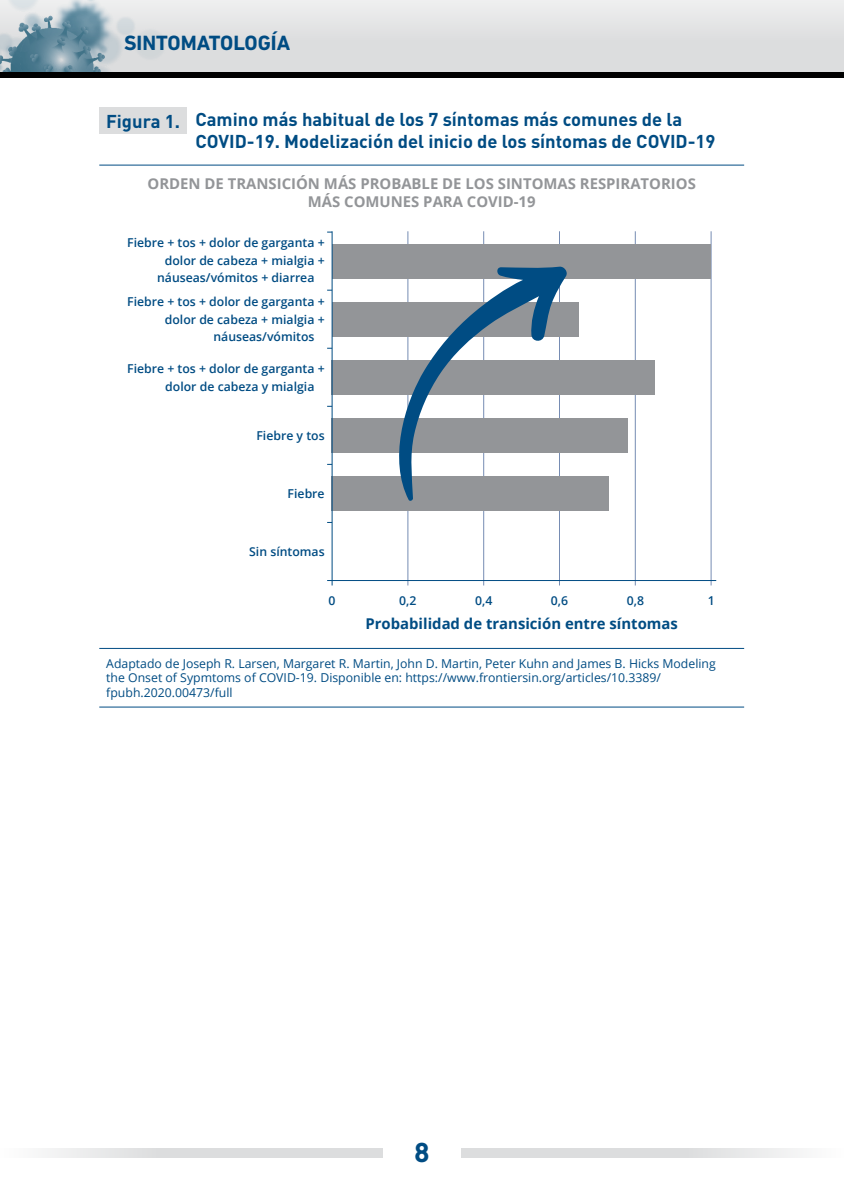
<style>
.page{position:relative;width:844px;height:1191px;background:#fff}
.page>*{position:absolute;margin:0;border:0;box-sizing:border-box;transform-origin:0 0}
.t1{font:700 28px "DIN Next LT Pro";color:#004c83}
.t2{font:700 21px "DIN Next LT Pro";color:#004c83}
.t3{font:700 18.38px/22.1px "DIN";color:#004c83}
.t4{font:700 14.88px/17.5px "Open Sans";color:#939598;text-align:center}
.t5{font:700 14.88px "Open Sans";color:#004c83}
.t6{font:600 12.25px/17.5px "Open Sans";color:#004c83;text-align:right}
.t7{font:12.25px/14.7px "Open Sans";color:#004c83}
.s1{color:#fff}
</style>
<div class="page">
<div style="left:0;top:0;width:843px;height:74px;background:#dcddde"></div>
<img style="left:0;top:0;width:166px;height:72px">
<div style="left:0;top:72px;width:843px;height:5px;background:#000"></div>
<svg style="left:461px;top:1148px;width:339px;height:9px;background:#e0e1e1"></svg>
<svg style="left:45px;top:1148px;width:337px;height:9px;background:#e0e1e1"></svg>
<hr style="left:99px;top:165px;width:645px;height:1px;background:#004c83">
<hr style="left:99px;top:648px;width:645px;height:1px;background:#004c83">
<hr style="left:99px;top:706px;width:645px;height:1px;background:#004c83">
<div style="left:99px;top:107px;width:88px;height:26px;background:#dcddde"></div>
<hr style="left:407px;top:231px;width:1px;height:354px;background:#768cb3">
<hr style="left:483px;top:231px;width:1px;height:354px;background:#768cb3">
<hr style="left:559px;top:231px;width:1px;height:354px;background:#768cb3">
<hr style="left:634px;top:231px;width:1px;height:354px;background:#768cb3">
<hr style="left:710px;top:231px;width:1px;height:354px;background:#768cb3">
<div style="left:331px;top:476px;width:278px;height:35px;background:#939598"></div>
<div style="left:331px;top:418px;width:297px;height:35px;background:#939598"></div>
<div style="left:331px;top:360px;width:323px;height:35px;background:#939598"></div>
<div style="left:331px;top:302px;width:247px;height:35px;background:#939598"></div>
<div style="left:331px;top:244px;width:379px;height:34px;background:#939598"></div>
<hr style="left:331px;top:231px;width:1px;height:354px;background:#004c83">
<hr style="left:327px;top:580px;width:389px;height:1px;background:#004c83">
<svg style="left:388px;top:266px;width:180px;height:235px"></svg>
<h2 class="t2" style="left:124px;top:30px;width:168px">SINTOMATOLOGÍA</h2>
<h3 class="t3" style="left:195px;top:108px;width:521px;text-indent:-89px">Figura 1. Camino más habitual de los 7 síntomas más comunes de la<br>COVID-19. Modelización del inicio de los síntomas de COVID-19</h3>
<p class="t4" style="left:147px;top:175px;width:549px">ORDEN DE TRANSICIÓN MÁS PROBABLE DE LOS SINTOMAS RESPIRATORIOS<br>MÁS COMUNES PARA COVID-19</p>
<p class="t6" style="left:127px;top:234px;width:199px">Fiebre + tos + dolor de garganta + dolor de cabeza + mialgia + náuseas/vómitos + diarrea <span class="s1">+</span></p>
<p class="t6" style="left:127px;top:293px;width:199px">Fiebre + tos + dolor de garganta + dolor de cabeza + mialgia + náuseas/vómitos <span class="s1">+</span></p>
<p class="t6" style="left:127px;top:360px;width:199px">Fiebre + tos + dolor de garganta + dolor de cabeza y mialgia <span class="s1">+</span></p>
<p class="t6" style="left:256px;top:426px;width:70px">Fiebre y tos</p>
<p class="t6" style="left:287px;top:485px;width:38px">Fiebre</p>
<p class="t6" style="left:249px;top:543px;width:77px">Sin síntomas</p>
<p class="t6" style="left:328px;top:591px;width:8px">0</p>
<p class="t6" style="left:399px;top:591px;width:19px">0,2</p>
<p class="t6" style="left:475px;top:591px;width:19px">0,4</p>
<p class="t6" style="left:550px;top:591px;width:19px">0,6</p>
<p class="t6" style="left:626px;top:591px;width:19px">0,8</p>
<p class="t6" style="left:707px;top:591px;width:8px">1</p>
<p class="t5" style="left:365px;top:613px;width:314px">Probabilidad de transición entre síntomas</p>
<p class="t7" style="left:106px;top:655px;width:611px">Adaptado de Joseph R. Larsen, Margaret R. Martin, John D. Martin, Peter Kuhn and James B. Hicks Modeling the Onset of Sypmtoms of COVID-19. Disponible en: https://www.frontiersin.org/articles/10.3389/ fpubh.2020.00473/full</p>
<h1 class="t1" style="left:414px;top:1136px;width:17px">8</h1>
</div>
